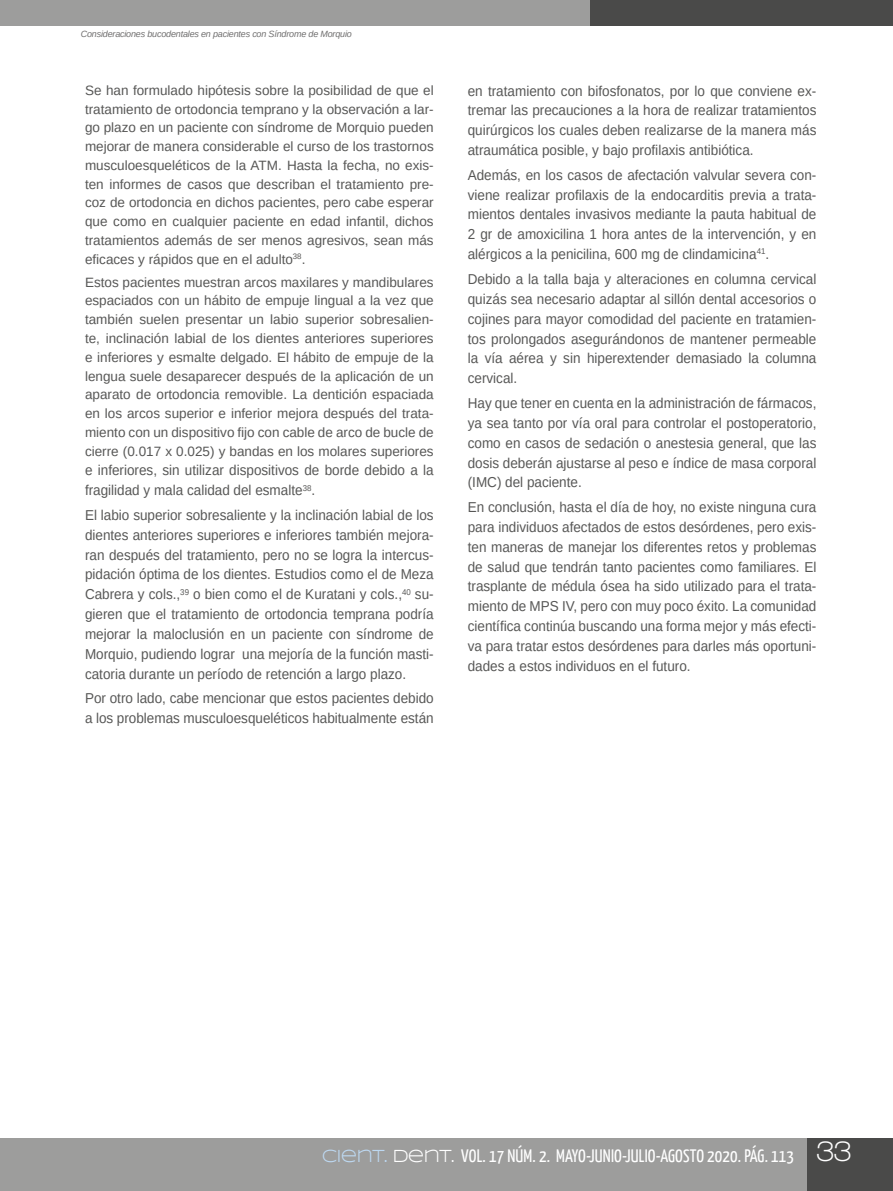
<style>
.page{position:relative;width:893px;height:1191px;background:#fff}
.page>*{position:absolute;margin:0;border:0;box-sizing:border-box;transform-origin:0 0}
.t1{font:18px "Yanone Kaffeesatz";letter-spacing:.01em;color:#fff}
.t2{font:14.25px/20px "Arimo";color:#575756;text-align:justify;scale:.94 1}
.t3{font:13.5px/18.8px "Arimo";color:#575756;text-align:justify}
.t4{font:italic 9px "Arimo";letter-spacing:-.02em;color:#706f6f}
.s1{font-family:"Syncopate";color:#bdd8f1}
.s2{font-family:"Syncopate"}
.s3{font-family:"Walkway";font-weight:700;font-size:30px}
</style>
<div class="page">
<div style="left:0;top:1138px;width:893px;height:53px;background:#9d9d9c"></div>
<div style="left:808px;top:1138px;width:85px;height:53px;background:#4a4a49"></div>
<div style="left:0;top:0;width:893px;height:25px;background:#9d9d9c"></div>
<div style="left:591px;top:0;width:302px;height:25px;background:#4a4a49"></div>
<p class="t4" style="left:81px;top:28px;width:273px">Consideraciones bucodentales en pacientes con Síndrome de Morquio</p>
<p class="t3" style="left:85px;top:81px;width:350px">Se han formulado hipótesis sobre la posibilidad de que el tratamiento de ortodoncia temprano y la observación a lar&shy;go plazo en un paciente con síndrome de Morquio pueden mejorar de manera considerable el curso de los trastornos musculoesqueléticos de la ATM. Hasta la fecha, no exis&shy;ten informes de casos que describan el tratamiento pre&shy;coz de ortodoncia en dichos pacientes, pero cabe esperar que como en cualquier paciente en edad infantil, dichos tratamientos además de ser menos agresivos, sean más eficaces y rápidos que en el adulto<sup>38</sup>.</p>
<p class="t3" style="left:85px;top:273px;width:350px">Estos pacientes muestran arcos maxilares y mandibulares espaciados con un hábito de empuje lingual a la vez que también suelen presentar un labio superior sobresalien&shy;te, inclinación labial de los dientes anteriores superiores e inferiores y esmalte delgado. El hábito de empuje de la lengua suele desaparecer después de la aplicación de un aparato de ortodoncia removible. La dentición espaciada en los arcos superior e inferior mejora después del trata&shy;miento con un dispositivo fijo con cable de arco de bucle de cierre (0.017 x 0.025) y bandas en los molares superiores</p>
<p class="t2" style="left:85px;top:460px;width:372px">e inferiores, sin utilizar dispositivos de borde debido a la fragilidad y mala calidad del esmalte<sup>38</sup>.</p>
<p class="t2" style="left:85px;top:505px;width:372px">El labio superior sobresaliente y la inclinación labial de los dientes anteriores superiores e inferiores también mejora&shy;ran después del tratamiento, pero no se logra la intercus&shy;pidación óptima de los dientes. Estudios como el de Meza Cabrera y cols.,<sup>39</sup> o bien como el de Kuratani y cols.,<sup>40</sup> su&shy;gieren que el tratamiento de ortodoncia temprana podría mejorar la maloclusión en un paciente con síndrome de Morquio, pudiendo lograr una mejoría de la función masti&shy;catoria durante un período de retención a largo plazo.</p>
<p class="t2" style="left:85px;top:688px;width:372px">Por otro lado, cabe mencionar que estos pacientes debido a los problemas musculoesqueléticos habitualmente están</p>
<p class="t2" style="left:468px;top:81px;width:372px">en tratamiento con bifosfonatos, por lo que conviene ex&shy;tremar las precauciones a la hora de realizar tratamientos quirúrgicos los cuales deben realizarse de la manera más atraumática posible, y bajo profilaxis antibiótica.</p>
<p class="t2" style="left:468px;top:165px;width:372px">Además, en los casos de afectación valvular severa con&shy;viene realizar profilaxis de la endocarditis previa a trata&shy;mientos dentales invasivos mediante la pauta habitual de 2 gr de amoxicilina 1 hora antes de la intervención, y en alérgicos a la penicilina, 600 mg de clindamicina<sup>41</sup>.</p>
<p class="t2" style="left:468px;top:269px;width:372px">Debido a la talla baja y alteraciones en columna cervical quizás sea necesario adaptar al sillón dental accesorios o cojines para mayor comodidad del paciente en tratamien&shy;tos prolongados asegurándonos de mantener permeable la vía aérea y sin hiperextender demasiado la columna cervical.</p>
<p class="t2" style="left:468px;top:393px;width:372px">Hay que tener en cuenta en la administración de fármacos, ya sea tanto por vía oral para controlar el postoperatorio, como en casos de sedación o anestesia general, que las dosis deberán ajustarse al peso e índice de masa corporal (IMC) del paciente.</p>
<p class="t2" style="left:468px;top:497px;width:372px">En conclusión, hasta el día de hoy, no existe ninguna cura para individuos afectados de estos desórdenes, pero exis&shy;ten maneras de manejar los diferentes retos y problemas de salud que tendrán tanto pacientes como familiares. El trasplante de médula ósea ha sido utilizado para el trata&shy;miento de MPS IV, pero con muy poco éxito. La comunidad científica continúa buscando una forma mejor y más efecti&shy;va para tratar estos desórdenes para darles más oportuni&shy;dades a estos individuos en el futuro.</p>
<p class="t1" style="left:322px;top:1144px;width:531px"><span class="s1">CIENT.</span> <span class="s2">DENT.</span> VOL. 17 NÚM. 2. MAYO-JUNIO-JULIO-AGOSTO 2020. PÁG. 113 <span class="s3">33</span></p>
</div>
